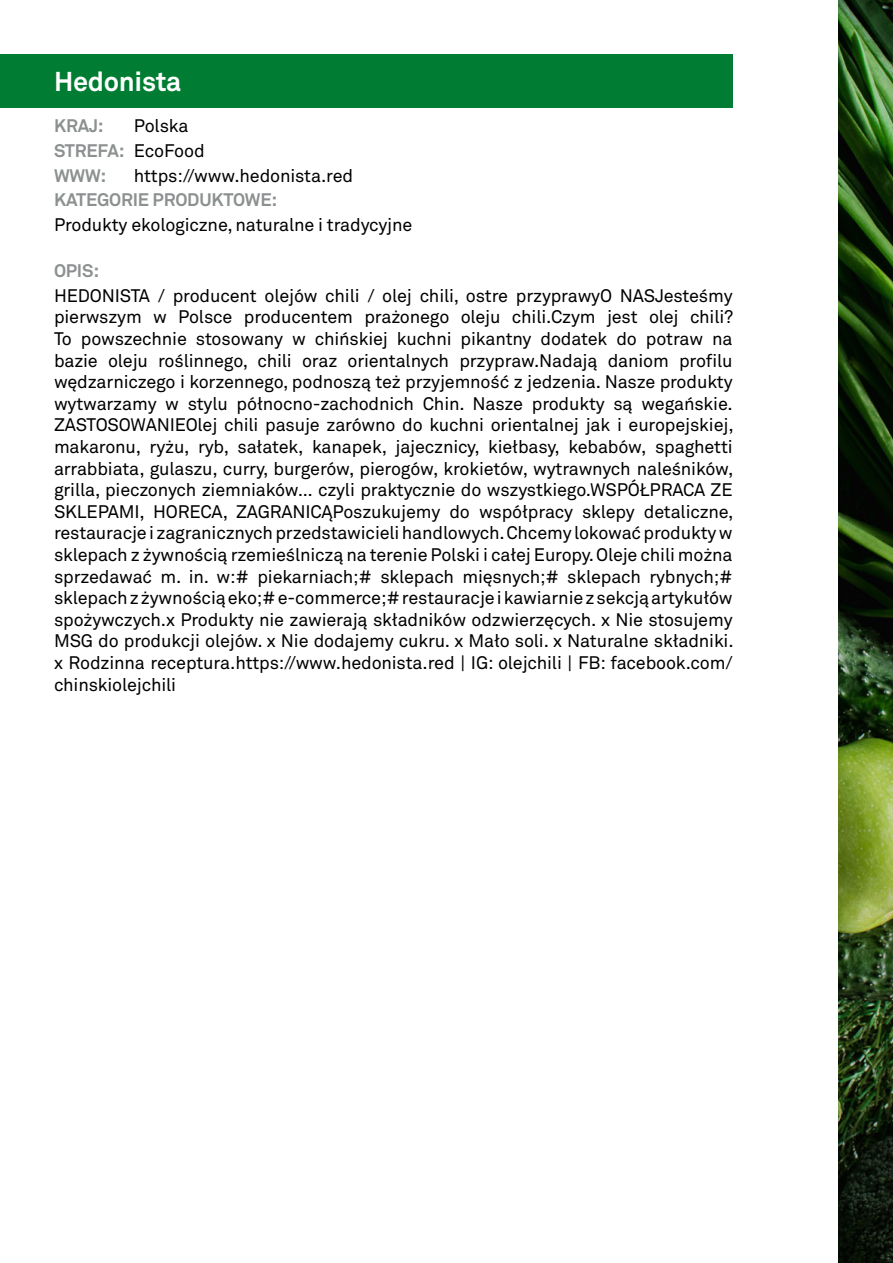
<style>
.page{position:relative;width:893px;height:1263px;background:#fff}
.page>*{position:absolute;margin:0;border:0;box-sizing:border-box;transform-origin:0 0}
.t1{font:700 27px "Akkurat Pro";letter-spacing:-.01em;color:#fff}
.t2{font:18px/21.6px "Akkurat Pro";letter-spacing:-.01em;color:#000}
.t3{font:700 18px "Akkurat Pro";letter-spacing:-.01em;color:#8c9090}
.s1{font-weight:700;color:#8c9090}
</style>
<div class="page">
<img style="left:839px;top:0;width:54px;height:1263px">
<div style="left:0;top:54px;width:733px;height:53px;background:#007d32"></div>
<h1 class="t1" style="left:54px;top:65px;width:129px">Hedonista</h1>
<p class="t3" style="left:54px;top:115px;width:51px">KRAJ:</p>
<p class="t2" style="left:54px;top:114px;width:152px;line-height:24.8px;text-indent:80px">Polska<br><span class="s1">STREFA:</span> EcoFood</p>
<p class="t3" style="left:54px;top:189px;width:225px">KATEGORIE PRODUKTOWE:</p>
<p class="t2" style="left:54px;top:215px;width:360px">Produkty ekologiczne, naturalne i tradycyjne</p>
<p class="t3" style="left:54px;top:164px;width:54px">WWW:</p>
<p class="t2" style="left:134px;top:165px;width:221px">https://www.hedonista.red</p>
<p class="t3" style="left:54px;top:260px;width:47px">OPIS:</p>
<p class="t2" style="left:54px;top:285px;width:681px;text-align:justify">HEDONISTA / producent olejów chili / olej chili, ostre przyprawyO NASJesteśmy pierwszym w Polsce producentem prażonego oleju chili.Czym jest olej chili?<br>To powszechnie stosowany w chińskiej kuchni pikantny dodatek do potraw na bazie oleju roślinnego, chili oraz orientalnych przypraw.Nadają daniom profilu wędzarniczego i korzennego, podnoszą też przyjemność z jedzenia. Nasze produkty wytwarzamy w stylu północno-zachodnich Chin. Nasze produkty są wegańskie.<br>ZASTOSOWANIEOlej chili pasuje zarówno do kuchni orientalnej jak i europejskiej, makaronu, ryżu, ryb, sałatek, kanapek, jajecznicy, kiełbasy, kebabów, spaghetti arrabbiata, gulaszu, curry, burgerów, pierogów, krokietów, wytrawnych naleśników, grilla, pieczonych ziemniaków… czyli praktycznie do wszystkiego.WSPÓŁPRACA ZE SKLEPAMI, HORECA, ZAGRANICĄPoszukujemy do współpracy sklepy detaliczne, restauracje i zagranicznych przedstawicieli handlowych. Chcemy lokować produkty w sklepach z żywnością rzemieślniczą na terenie Polski i całej Europy. Oleje chili można sprzedawać m. in. w:# piekarniach;# sklepach mięsnych;# sklepach rybnych;# sklepach z żywnością eko;# e-commerce;# restauracje i kawiarnie z sekcją artykułów spożywczych.x Produkty nie zawierają składników odzwierzęcych. x Nie stosujemy MSG do produkcji olejów. x Nie dodajemy cukru. x Mało soli. x Naturalne składniki. x Rodzinna receptura.https://www.hedonista.red | IG: olejchili | FB: facebook.com/ chinskiolejchili</p>
</div>
